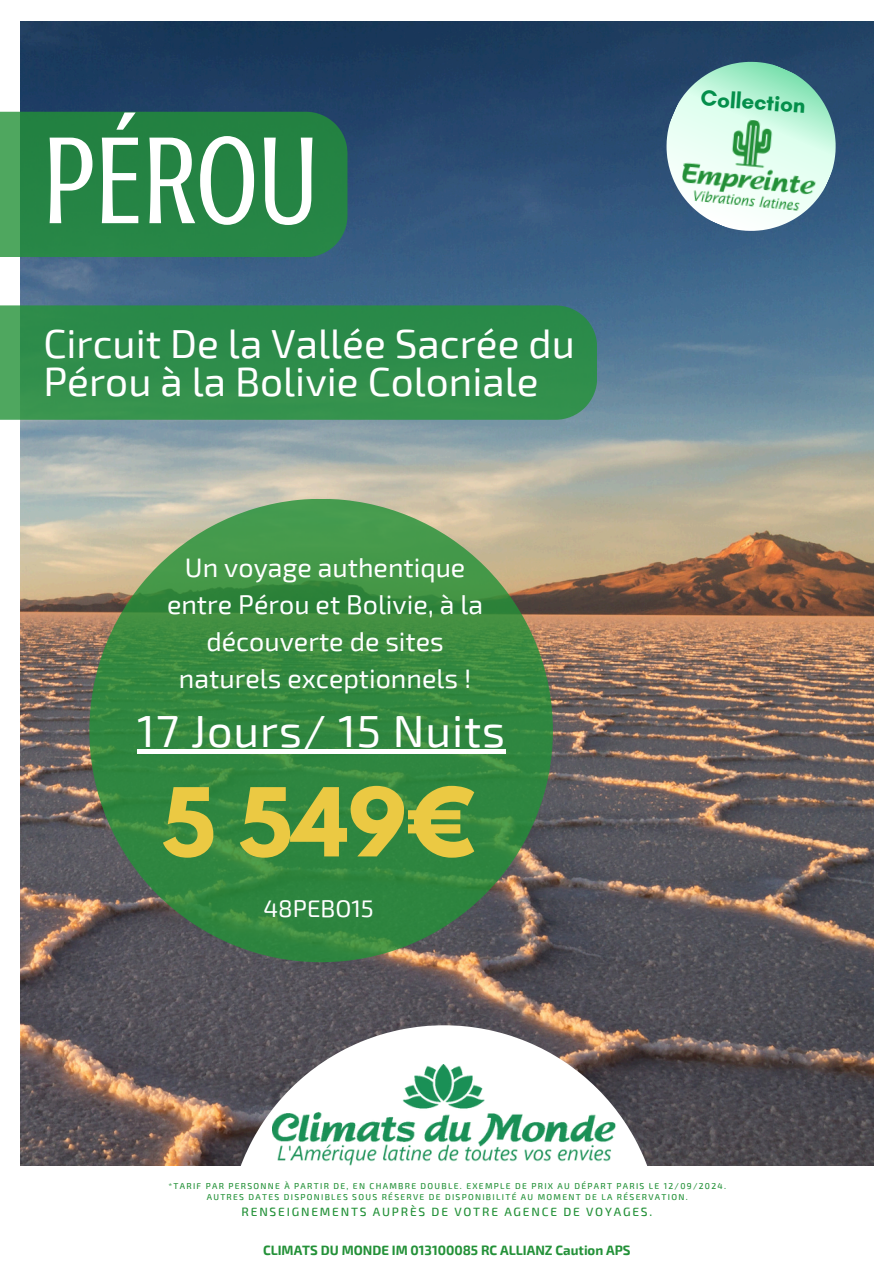
<style>
.page{position:relative;width:894px;height:1264px;background:#fff}
.page>*{position:absolute;margin:0;border:0;box-sizing:border-box;transform-origin:0 0}
.t1{font:127.5px "Crushed";color:#fff}
.t2{font:700 84px "League Spartan";color:#ebc943}
.t3{font:45px "Exo 2";letter-spacing:.02em;color:#fff}
.t4{font:40.5px/38.2px "Exo 2";color:#fff}
.t5{font:26.7px/37.2px "Exo 2";color:#fff;text-align:center}
.t6{font:24px "Exo 2";color:#fff}
.t7{font:700 22.5px "Glacial Indifference";color:#048f4b}
.t8{font:700 13.2px "Exo 2";color:#239138}
.t9{font:500 12px "Exo 2";letter-spacing:.15em;color:#239138}
.t10{font:500 8.55px "Exo 2";letter-spacing:.15em;color:#239138}
</style>
<div class="page">
<img style="left:20px;top:22px;width:853px;height:1144px">
<svg style="left:227px;top:1025px;width:434px;height:141px"></svg>
<svg style="left:0;top:112px;width:347px;height:145px;background:#278446"></svg>
<svg style="left:89px;top:499px;width:463px;height:463px;background:#4a894d"></svg>
<div style="left:137px;top:749px;width:369px;height:5px;background:#fff"></div>
<svg style="left:0;top:305px;width:597px;height:115px;background:#308e4c"></svg>
<img style="left:272px;top:1064px;width:343px;height:101px">
<svg style="left:640px;top:36px;width:221px;height:221px;background:#537a8f"></svg>
<img style="left:680px;top:114px;width:140px;height:98px">
<h3 class="t1" style="left:43px;top:110px;width:276px">PÉROU</h3>
<p class="t4" style="left:43px;top:323px;width:533px">Circuit De la Vallée Sacrée du<br>Pérou à la Bolivie Coloniale</p>
<h1 class="t5" style="left:167px;top:547px;width:317px">Un voyage authentique entre Pérou et Bolivie, à la découverte de sites naturels exceptionnels !</h1>
<p class="t3" style="left:137px;top:702px;width:369px">17 Jours/ 15 Nuits</p>
<h5 class="t2" style="left:161px;top:780px;width:316px">5 549€</h5>
<h2 class="t6" style="left:263px;top:892px;width:112px">48PEBO15</h2>
<p class="t7" style="left:701px;top:84px;width:106px;rotate:4deg">Collection</p>
<p class="t10" style="left:168px;top:1179px;width:559px">*TARIF PAR PERSONNE À PARTIR DE, EN CHAMBRE DOUBLE. EXEMPLE DE PRIX AU DÉPART PARIS LE 12/09/2024.</p>
<h4 class="t10" style="left:207px;top:1191px;width:482px">AUTRES DATES DISPONIBLES SOUS RÉSERVE DE DISPONIBILITÉ AU MOMENT DE LA RÉSERVATION.</h4>
<h3 class="t9" style="left:241px;top:1203px;width:412px">RENSEIGNEMENTS AUPRÈS DE VOTRE AGENCE DE VOYAGES.</h3>
<h6 class="t8" style="left:263px;top:1241px;width:369px">CLIMATS DU MONDE IM 013100085 RC ALLIANZ Caution APS</h6>
</div>
